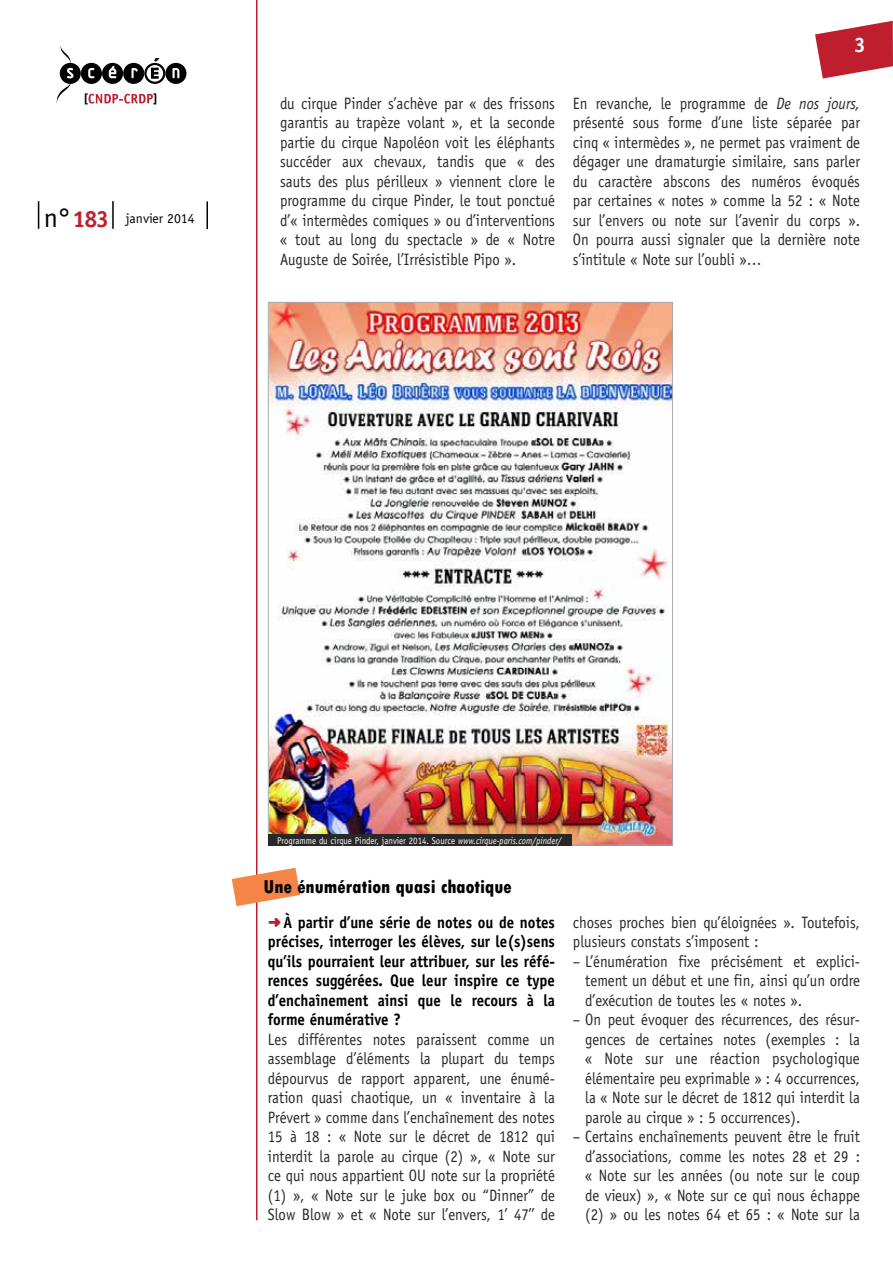
<style>
.page{position:relative;width:893px;height:1263px;background:#fff}
.page>*{position:absolute;margin:0;border:0;box-sizing:border-box;transform-origin:0 0}
.t1{font:700 21px "Officina Sans";color:#fff}
.t2{font:800 condensed 19.5px "Tw Cen";color:#000}
.t3{font:16.5px/19.5px "Officina Sans Std";color:#292829;text-align:justify;scale:.9 1}
.t4{font:700 16.5px/19.5px "Officina Sans";color:#000;text-align:justify;scale:.9 1}
.t5{font:13.65px "Officina Sans";color:#000}
.t6{font:700 12px "Officina Sans Std";color:#000}
.t7{font:9.75px "Officina Sans";color:#fff;scale:.9 1}
.s1{font-size:27.3px}
.s2{font-weight:700;font-size:23.4px;color:#be1e2d}
.s3{font-style:italic}
.s4{font-family:"Distro Bats";font-weight:400;font-size:15px;color:#be1e2d}
</style>
<div class="page">
<svg style="left:815px;top:21px;width:78px;height:58px"></svg>
<hr style="left:256px;top:0;width:1px;height:1220px;background:#be1e2d">
<hr style="left:206px;top:201px;width:2px;height:28px;background:#000">
<svg style="left:38px;top:201px;width:1px;height:28px"></svg>
<svg style="left:56px;top:46px;width:130px;height:58px"></svg>
<hr style="left:112px;top:201px;width:2px;height:28px;background:#000">
<img style="left:270px;top:304px;width:401px;height:539px">
<div style="left:269px;top:834px;width:303px;height:11px;background:#292829"></div>
<svg style="left:232px;top:868px;width:68px;height:38px"></svg>
<p class="t6" style="left:83px;top:91px;width:7px">[</p>
<p class="t6" style="left:153px;top:91px;width:7px">]</p>
<p class="t5" style="left:44px;top:211px;width:152px"><span class="s1">n°</span><span class="s2">183</span> janvier 2014</p>
<p class="t1" style="left:854px;top:32px;width:13px">3</p>
<p class="t3" style="left:280px;top:93px;width:307px">du cirque Pinder s’achève par « des frissons garantis au trapèze volant », et la seconde partie du cirque Napoléon voit les éléphants succéder aux chevaux, tandis que « des sauts des plus périlleux » viennent clore le programme du cirque Pinder, le tout ponctué d’« intermèdes comiques » ou d’interventions « tout au long du spectacle » de « Notre Auguste de Soirée, l’Irrésistible Pipo ».</p>
<p class="t3" style="left:573px;top:93px;width:320px">En revanche, le programme de <span class="s3">De nos jours, </span>présenté sous forme d’une liste séparée par cinq « intermèdes », ne permet pas vraiment de dégager une dramaturgie similaire, sans parler du caractère abscons des numéros évoqués par certaines « notes » comme la 52 : « Note sur l’envers ou note sur l’avenir du corps ».<br>On pourra aussi signaler que la dernière note s’intitule « Note sur l’oubli »…</p>
<p class="t7" style="left:277px;top:834px;width:318px">Programme du cirque Pinder, janvier 2014. Source <span class="s3">www.cirque-paris.com/pinder/</span></p>
<p class="t2" style="left:264px;top:875px;width:250px">Une énumération quasi chaotique</p>
<p class="t4" style="left:268px;top:912px;width:320px"><span class="s4">b</span>À partir d’une série de notes ou de notes précises, interroger les élèves, sur le(s)sens qu’ils pourraient leur attribuer, sur les réfé&shy;rences suggérées. Que leur inspire ce type d’enchaînement ainsi que le recours à la forme énumérative ?</p>
<p class="t3" style="left:268px;top:1029px;width:321px">Les différentes notes paraissent comme un assemblage d’éléments la plupart du temps dépourvus de rapport apparent, une énumé&shy;ration quasi chaotique, un « inventaire à la Prévert » comme dans l’enchaînement des notes 15 à 18 : « Note sur le décret de 1812 qui interdit la parole au cirque (2) », « Note sur ce qui nous appartient OU note sur la propriété (1) », « Note sur le juke box ou “Dinner” de Slow Blow » et « Note sur l’envers, 1’ 47’’ de</p>
<p class="t3" style="left:573px;top:912px;width:320px">choses proches bien qu’éloignées ». Toutefois, plusieurs constats s’imposent :</p>
<p class="t3" style="left:585px;top:951px;width:307px;text-indent:-12px">– L’énumération fixe précisément et explici&shy;tement un début et une fin, ainsi qu’un ordre d’exécution de toutes les « notes ».</p>
<p class="t3" style="left:585px;top:1010px;width:307px;text-indent:-12px">– On peut évoquer des récurrences, des résur&shy;gences de certaines notes (exemples : la « Note sur une réaction psychologique élémentaire peu exprimable » : 4 occurrences, la « Note sur le décret de 1812 qui interdit la parole au cirque » : 5 occurrences).</p>
<p class="t3" style="left:585px;top:1127px;width:307px;text-indent:-12px">– Certains enchaînements peuvent être le fruit d’associations, comme les notes 28 et 29 : « Note sur les années (ou note sur le coup de vieux) », « Note sur ce qui nous échappe (2) » ou les notes 64 et 65 : « Note sur la</p>
</div>
